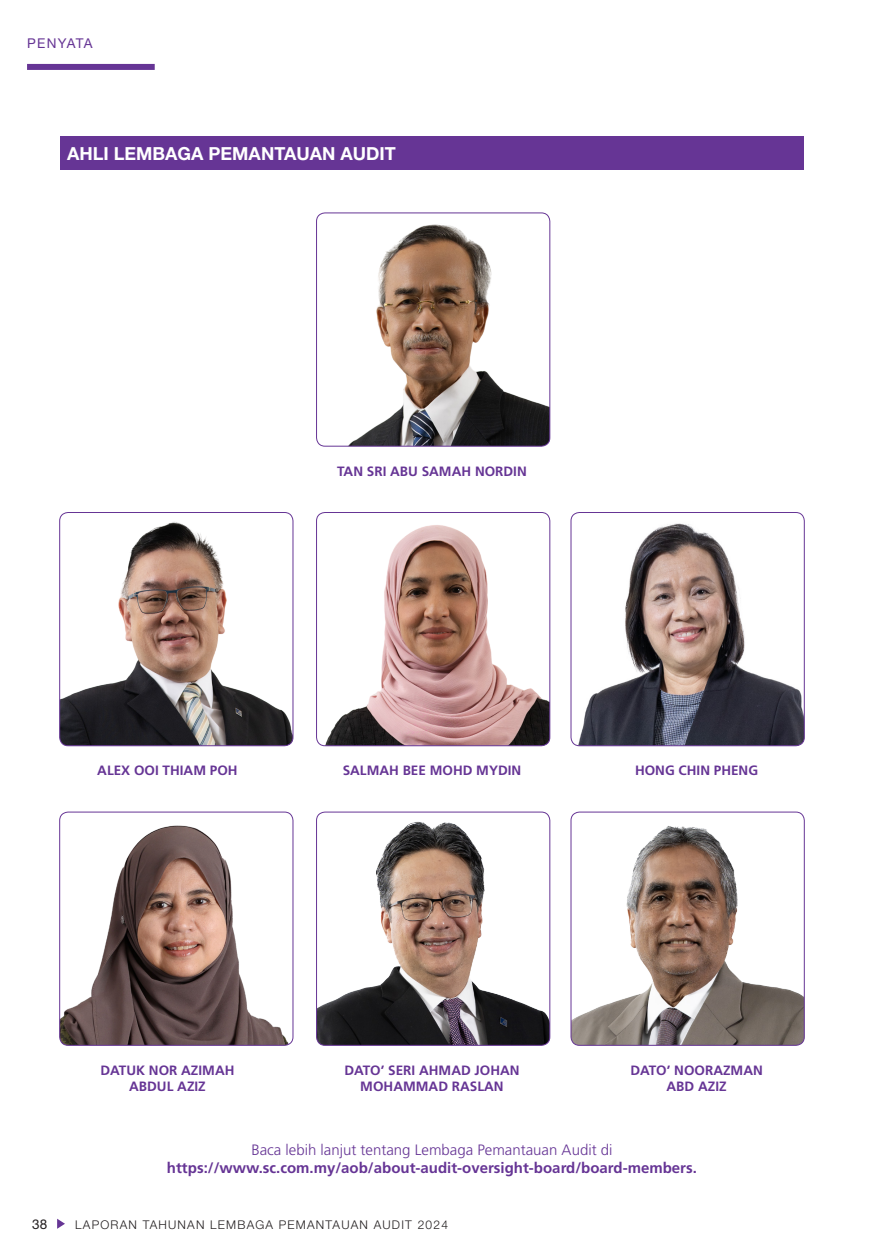
<style>
.page{position:relative;width:890px;height:1259px;background:#fff}
.page>*{position:absolute;margin:0;border:0;box-sizing:border-box;transform-origin:0 0}
.t1{font:700 18px "Helvetica Neue LT Std";color:#fff}
.t2{font:700 15px "Frutiger LT Std";color:#663595}
.t3{font:300 15px "Frutiger LT Std";color:#663595}
.t4{font:700 13.5px/16.2px "Frutiger LT Std";color:#663595;text-align:center}
.t5{font:13.5px "Helvetica Neue LT Std";letter-spacing:.065em;color:#663595}
.t6{font:13.5px "Helvetica Neue LT Std";color:#231f20}
.t7{font:300 12px "Helvetica Neue LT Std";letter-spacing:.1em;color:#231f20}
</style>
<div class="page">
<svg style="left:57px;top:1218px;width:8px;height:10px"></svg>
<div style="left:27px;top:64px;width:128px;height:6px;background:#663595"></div>
<div style="left:60px;top:136px;width:743px;height:34px;background:#663595"></div>
<img style="left:60px;top:512px;width:233px;height:233px">
<div style="left:59px;top:512px;width:234px;height:234px;border:1px solid #663595;border-radius:9px"></div>
<img style="left:316px;top:512px;width:233px;height:233px">
<div style="left:316px;top:512px;width:234px;height:234px;border:1px solid #663595;border-radius:9px"></div>
<img style="left:316px;top:213px;width:233px;height:233px">
<div style="left:316px;top:212px;width:234px;height:234px;border:1px solid #663595;border-radius:9px"></div>
<img style="left:316px;top:812px;width:233px;height:233px">
<div style="left:316px;top:811px;width:234px;height:234px;border:1px solid #663595;border-radius:9px"></div>
<img style="left:572px;top:512px;width:232px;height:233px">
<div style="left:570px;top:512px;width:234px;height:234px;border:1px solid #663595;border-radius:9px"></div>
<img style="left:571px;top:812px;width:233px;height:233px">
<div style="left:570px;top:811px;width:234px;height:234px;border:1px solid #663595;border-radius:9px"></div>
<img style="left:60px;top:812px;width:233px;height:233px">
<div style="left:59px;top:811px;width:234px;height:234px;border:1px solid #663595;border-radius:9px"></div>
<p class="t5" style="left:27px;top:35px;width:67px">PENYATA</p>
<h1 class="t1" style="left:67px;top:142px;width:330px">AHLI LEMBAGA PEMANTAUAN AUDIT</h1>
<p class="t4" style="left:337px;top:463px;width:191px">TAN SRI ABU SAMAH NORDIN</p>
<p class="t4" style="left:97px;top:762px;width:142px">ALEX OOI THIAM POH</p>
<p class="t4" style="left:342px;top:762px;width:180px">SALMAH BEE MOHD MYDIN</p>
<p class="t4" style="left:635px;top:762px;width:124px">HONG CHIN PHENG</p>
<p class="t4" style="left:100px;top:1061px;width:135px">DATUK NOR AZIMAH<br>ABDUL AZIZ</p>
<p class="t4" style="left:344px;top:1061px;width:177px">DATO’ SERI AHMAD JOHAN<br>MOHAMMAD RASLAN</p>
<p class="t4" style="left:630px;top:1061px;width:134px">DATO’ NOORAZMAN<br>ABD AZIZ</p>
<p class="t3" style="left:251px;top:1141px;width:362px">Baca lebih lanjut tentang Lembaga Pemantauan Audit di</p>
<p class="t2" style="left:167px;top:1158px;width:531px">https://www.sc.com.my/aob/about-audit-oversight-board/board-members.</p>
<p class="t6" style="left:32px;top:1215px;width:13px">38</p>
<p class="t7" style="left:75px;top:1216px;width:374px">LAPORAN TAHUNAN LEMBAGA PEMANTAUAN AUDIT 2024</p>
</div>
